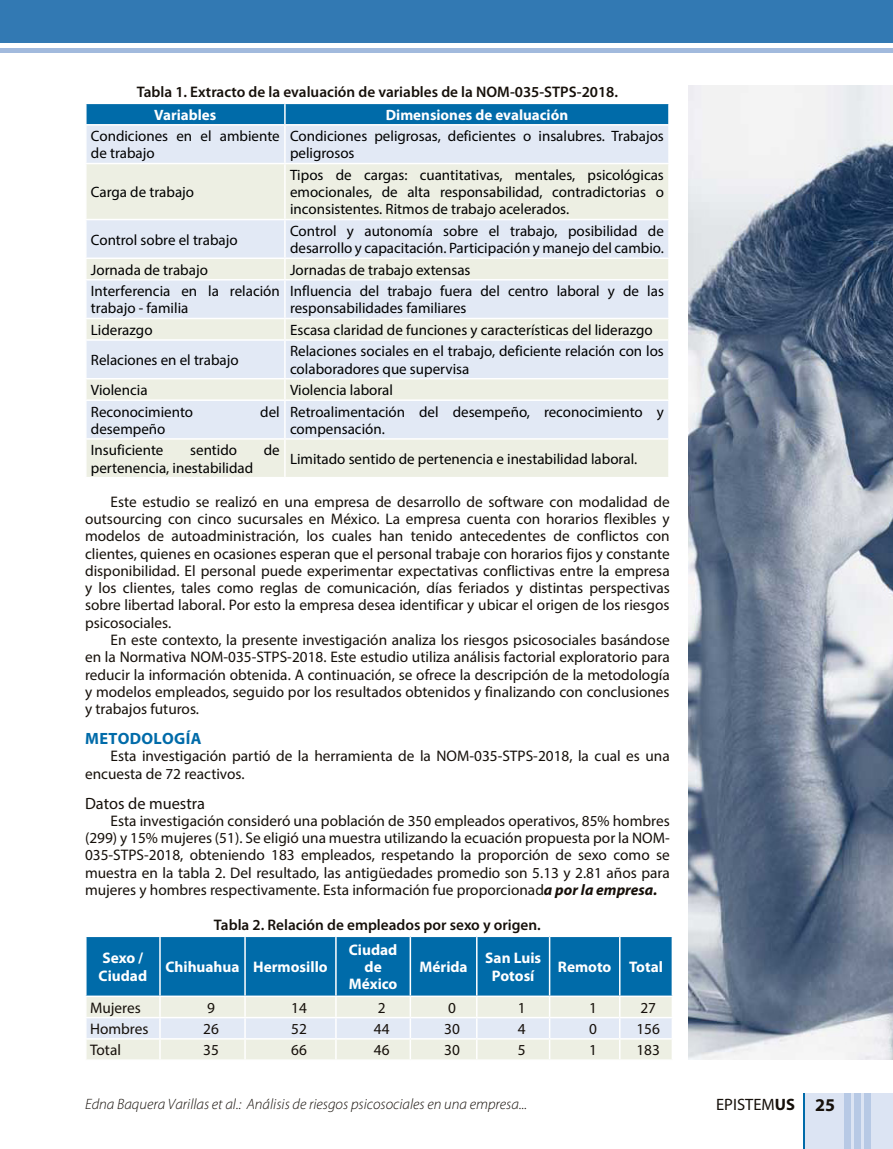
<style>
.page{position:relative;width:893px;height:1149px;background:#fff}
.page>*{position:absolute;margin:0;border:0;box-sizing:border-box;transform-origin:0 0}
.t1{font:16.5px "Myriad Pro";color:#16100a}
.t2{font:16.35px "Myriad Pro";color:#16100a}
.t3{font:700 16.35px "Myriad Pro";letter-spacing:.02em;color:#006ba9}
.t4{font:15.3px/17.2px "Myriad Pro";color:#16100a;text-align:justify}
.t5{font:600 15.3px "Myriad Pro";color:#16100a}
.t6{font:700 15.3px/17.2px "Myriad Pro";color:#fff;text-align:center}
.t7{font:15px/17.2px "Myriad Pro";color:#000}
.t8{font:italic 300 15px "Myriad Pro";color:#16100a}
.t9{font:700 15px "Myriad Pro";color:#fff}
.s1{font-weight:700;font-style:italic}
.s2{font-weight:700}
.s3{font-weight:700;font-size:18px}
</style>
<div class="page">
<div style="left:87px;top:104px;width:581px;height:20px;background:#006ba9"></div>
<div style="left:87px;top:125px;width:581px;height:38px;background:#e2e9f5"></div>
<svg style="left:87px;top:164px;width:581px;height:313px;background:#e7ecec"></svg>
<hr style="left:284px;top:104px;width:2px;height:20px;background:#fff">
<hr style="left:284px;top:125px;width:2px;height:38px;background:#fff">
<hr style="left:284px;top:164px;width:2px;height:55px;background:#fff">
<hr style="left:85px;top:219px;width:200px;height:1px;background:#fff">
<hr style="left:285px;top:219px;width:385px;height:1px;background:#fff">
<hr style="left:284px;top:220px;width:2px;height:37px;background:#fff">
<hr style="left:85px;top:257px;width:200px;height:2px;background:#fff">
<hr style="left:285px;top:257px;width:385px;height:2px;background:#fff">
<hr style="left:284px;top:259px;width:2px;height:20px;background:#fff">
<hr style="left:85px;top:279px;width:200px;height:1px;background:#fff">
<hr style="left:285px;top:279px;width:385px;height:1px;background:#fff">
<hr style="left:284px;top:280px;width:2px;height:37px;background:#fff">
<hr style="left:85px;top:317px;width:200px;height:2px;background:#fff">
<hr style="left:285px;top:317px;width:385px;height:2px;background:#fff">
<hr style="left:284px;top:319px;width:2px;height:20px;background:#fff">
<hr style="left:85px;top:339px;width:200px;height:1px;background:#fff">
<hr style="left:285px;top:339px;width:385px;height:1px;background:#fff">
<hr style="left:284px;top:340px;width:2px;height:38px;background:#fff">
<hr style="left:85px;top:378px;width:200px;height:1px;background:#fff">
<hr style="left:285px;top:378px;width:385px;height:1px;background:#fff">
<hr style="left:284px;top:379px;width:2px;height:20px;background:#fff">
<hr style="left:85px;top:399px;width:200px;height:2px;background:#fff">
<hr style="left:285px;top:399px;width:385px;height:2px;background:#fff">
<hr style="left:284px;top:401px;width:2px;height:37px;background:#fff">
<hr style="left:85px;top:438px;width:200px;height:1px;background:#fff">
<hr style="left:285px;top:438px;width:385px;height:1px;background:#fff">
<hr style="left:284px;top:439px;width:2px;height:38px;background:#fff">
<svg style="left:85px;top:936px;width:588px;height:123px;background:#7eb1cc"></svg>
<div style="left:0;top:0;width:893px;height:43px;background:#3279b3"></div>
<div style="left:0;top:48px;width:893px;height:5px;background:#a2badd"></div>
<img style="left:689px;top:85px;width:204px;height:974px">
<div style="left:804px;top:1092px;width:89px;height:56px;background:#dce4f3"></div>
<div style="left:845px;top:1092px;width:6px;height:56px;background:#b7c9e5"></div>
<div style="left:854px;top:1092px;width:6px;height:56px;background:#b7c9e5"></div>
<div style="left:864px;top:1092px;width:6px;height:56px;background:#b7c9e5"></div>
<hr style="left:804px;top:1092px;width:1px;height:56px;background:#006ba9">
<p class="t5" style="left:137px;top:82px;width:483px">Tabla 1. Extracto de la evaluación de variables de la NOM-035-STPS-2018.</p>
<p class="t9" style="left:154px;top:105px;width:64px">Variables</p>
<p class="t9" style="left:386px;top:105px;width:184px">Dimensiones de evaluación</p>
<p class="t7" style="left:91px;top:127px;width:190px">Condiciones en el ambiente de trabajo</p>
<p class="t7" style="left:290px;top:127px;width:375px">Condiciones peligrosas, deficientes o insalubres. Trabajos peligrosos</p>
<p class="t7" style="left:91px;top:183px;width:105px">Carga de trabajo</p>
<p class="t7" style="left:290px;top:166px;width:375px;text-align:justify">Tipos de cargas: cuantitativas, mentales, psicológicas emocionales, de alta responsabilidad, contradictorias o inconsistentes. Ritmos de trabajo acelerados.</p>
<p class="t7" style="left:91px;top:230px;width:148px">Control sobre el trabajo</p>
<p class="t7" style="left:290px;top:222px;width:375px">Control y autonomía sobre el trabajo, posibilidad de desarrollo y capacitación. Participación y manejo del cambio.</p>
<p class="t7" style="left:91px;top:261px;width:118px">Jornada de trabajo</p>
<p class="t7" style="left:290px;top:261px;width:182px">Jornadas de trabajo extensas</p>
<p class="t7" style="left:91px;top:282px;width:190px">Interferencia en la relación trabajo - familia</p>
<p class="t7" style="left:290px;top:282px;width:375px">Influencia del trabajo fuera del centro laboral y de las responsabilidades familiares</p>
<p class="t7" style="left:91px;top:321px;width:63px">Liderazgo</p>
<p class="t7" style="left:290px;top:321px;width:364px">Escasa claridad de funciones y características del liderazgo</p>
<p class="t7" style="left:91px;top:351px;width:149px">Relaciones en el trabajo</p>
<p class="t7" style="left:290px;top:342px;width:375px">Relaciones sociales en el trabajo, deficiente relación con los colaboradores que supervisa</p>
<p class="t7" style="left:91px;top:381px;width:58px">Violencia</p>
<p class="t7" style="left:290px;top:381px;width:105px">Violencia laboral</p>
<p class="t7" style="left:91px;top:402px;width:104px">Reconocimiento</p>
<p class="t7" style="left:260px;top:402px;width:21px">del</p>
<p class="t7" style="left:91px;top:420px;width:76px">desempeño</p>
<p class="t7" style="left:290px;top:402px;width:375px">Retroalimentación del desempeño, reconocimiento y compensación.</p>
<p class="t7" style="left:91px;top:441px;width:74px">Insuficiente</p>
<p class="t7" style="left:190px;top:441px;width:48px">sentido</p>
<p class="t7" style="left:264px;top:441px;width:17px">de</p>
<p class="t7" style="left:91px;top:458px;width:164px">pertenencia, inestabilidad</p>
<p class="t7" style="left:290px;top:450px;width:349px">Limitado sentido de pertenencia e inestabilidad laboral.</p>
<p class="t4" style="left:85px;top:493px;width:586px;text-indent:26px">Este estudio se realizó en una empresa de desarrollo de software con modalidad de outsourcing con cinco sucursales en México. La empresa cuenta con horarios flexibles y modelos de autoadministración, los cuales han tenido antecedentes de conflictos con clientes, quienes en ocasiones esperan que el personal trabaje con horarios fijos y constante disponibilidad. El personal puede experimentar expectativas conflictivas entre la empresa y los clientes, tales como reglas de comunicación, días feriados y distintas perspectivas sobre libertad laboral. Por esto la empresa desea identificar y ubicar el origen de los riesgos psicosociales.</p>
<p class="t4" style="left:85px;top:630px;width:586px;text-indent:26px">En este contexto, la presente investigación analiza los riesgos psicosociales basándose en la Normativa NOM-035-STPS-2018. Este estudio utiliza análisis factorial exploratorio para reducir la información obtenida. A continuación, se ofrece la descripción de la metodología y modelos empleados, seguido por los resultados obtenidos y finalizando con conclusiones y trabajos futuros.</p>
<p class="t3" style="left:85px;top:727px;width:118px">METODOLOGÍA</p>
<p class="t4" style="left:85px;top:747px;width:586px;text-indent:26px">Esta investigación partió de la herramienta de la NOM-035-STPS-2018, la cual es una encuesta de 72 reactivos.</p>
<p class="t2" style="left:85px;top:792px;width:121px">Datos de muestra</p>
<p class="t4" style="left:85px;top:811px;width:586px;text-indent:26px">Esta investigación consideró una población de 350 empleados operativos, 85% hombres (299) y 15% mujeres (51). Se eligió una muestra utilizando la ecuación propuesta por la NOM-035-STPS-2018, obteniendo 183 empleados, respetando la proporción de sexo como se muestra en la tabla 2. Del resultado, las antigüedades promedio son 5.13 y 2.81 años para mujeres y hombres respectivamente. Esta información fue proporcionad<span class="s1">a por la empresa.</span></p>
<p class="t5" style="left:214px;top:914px;width:328px">Tabla 2. Relación de empleados por sexo y origen.</p>
<p class="t6" style="left:99px;top:948px;width:50px;text-align:left">Sexo /<br>Ciudad</p>
<p class="t6" style="left:165px;top:957px;width:164px">Chihuahua Hermosillo</p>
<p class="t6" style="left:349px;top:940px;width:50px">Ciudad de<br>México</p>
<p class="t6" style="left:419px;top:957px;width:50px">Mérida</p>
<p class="t6" style="left:485px;top:948px;width:57px">San Luis<br>Potosí</p>
<p class="t6" style="left:558px;top:957px;width:107px">Remoto Total</p>
<p class="t4" style="left:90px;top:998px;width:52px">Mujeres</p>
<p class="t4" style="left:207px;top:998px;width:9px">9</p>
<p class="t4" style="left:291px;top:998px;width:17px">14</p>
<p class="t4" style="left:378px;top:998px;width:9px">2</p>
<p class="t4" style="left:448px;top:998px;width:9px">0</p>
<p class="t4" style="left:518px;top:998px;width:9px">1</p>
<p class="t4" style="left:589px;top:998px;width:9px">1</p>
<p class="t4" style="left:640px;top:998px;width:17px">27</p>
<p class="t4" style="left:90px;top:1019px;width:60px">Hombres</p>
<p class="t4" style="left:203px;top:1019px;width:17px">26</p>
<p class="t4" style="left:291px;top:1019px;width:17px">52</p>
<p class="t4" style="left:374px;top:1019px;width:17px">44</p>
<p class="t4" style="left:444px;top:1019px;width:17px">30</p>
<p class="t4" style="left:518px;top:1019px;width:9px">4</p>
<p class="t4" style="left:589px;top:1019px;width:9px">0</p>
<p class="t4" style="left:636px;top:1019px;width:25px">156</p>
<p class="t4" style="left:90px;top:1040px;width:32px">Total</p>
<p class="t4" style="left:203px;top:1040px;width:17px">35</p>
<p class="t4" style="left:291px;top:1040px;width:17px">66</p>
<p class="t4" style="left:374px;top:1040px;width:17px">46</p>
<p class="t4" style="left:444px;top:1040px;width:17px">30</p>
<p class="t4" style="left:518px;top:1040px;width:9px">5</p>
<p class="t4" style="left:589px;top:1040px;width:9px">1</p>
<p class="t4" style="left:636px;top:1040px;width:25px">183</p>
<p class="t8" style="left:85px;top:1094px;width:444px">Edna Baquera Varillas et al.: Análisis de riesgos psicosociales en una empresa...</p>
<p class="t1" style="left:716px;top:1093px;width:120px">EPISTEM<span class="s2">US</span> <span class="s3">25</span></p>
</div>
